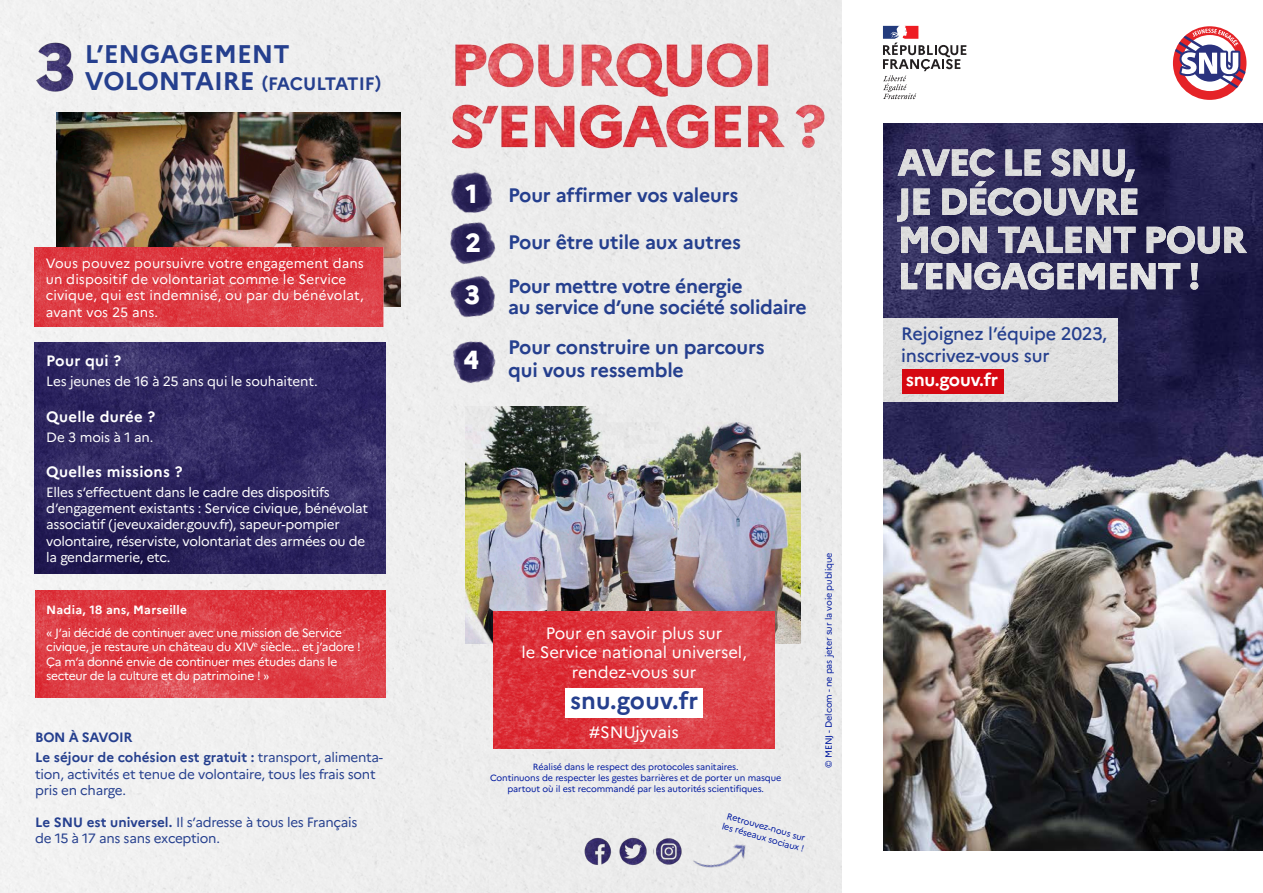
<style>
.page{position:relative;width:1263px;height:893px;background:#fff}
.page>*{position:absolute;margin:0;border:0;box-sizing:border-box;transform-origin:0 0}
.t1{font:800 26.1px "Marianne";color:#fff}
.t2{font:700 25.5px "Marianne";color:#253f8e}
.t3{font:700 24px "Marianne";letter-spacing:.01em;color:#253f8e}
.t4{font:700 19.5px/21px "Marianne";letter-spacing:-.015em;color:#253f8e}
.t5{font:500 18px/21.6px "Marianne";letter-spacing:-.01em;color:#253f8e}
.t6{font:700 18px "Marianne";letter-spacing:-.015em;color:#253f8e}
.t7{font:700 18px "Marianne";letter-spacing:-.01em;color:#fff}
.t8{font:16.5px "Marianne";color:#fff}
.t9{font:700 15px "Marianne";letter-spacing:.02em;color:#fff}
.t10{font:13.5px/16.2px "Marianne";letter-spacing:-.02em;color:#fff}
.t11{font:13.5px/16.2px "Marianne";letter-spacing:-.02em;color:#253f8e}
.t12{font:13.5px/16.2px "Marianne";letter-spacing:.01em;color:#fff}
.t13{font:700 13.5px "Marianne";letter-spacing:-.02em;color:#253f8e}
.t14{font:12px/14.4px "Marianne";letter-spacing:-.025em;color:#fff}
.t15{font:700 12px "Marianne";letter-spacing:.02em;color:#fff}
.t16{font:9px/10.8px "Marianne";letter-spacing:-.01em;color:#00199f}
.s1{font-size:25.5px}
.s2{font-weight:700}
</style>
<div class="page">
<div style="left:0;top:0;width:842px;height:893px;background:#ededed"></div>
<img style="left:434px;top:341px;width:72px;height:49px">
<img style="left:438px;top:282px;width:63px;height:48px">
<img style="left:450px;top:232px;width:46px;height:50px">
<img style="left:448px;top:160px;width:63px;height:72px">
<img style="left:466px;top:407px;width:334px;height:237px">
<img style="left:883px;top:124px;width:380px;height:726px">
<div style="left:883px;top:319px;width:234px;height:83px;background:#e0e0e0"></div>
<div style="left:902px;top:369px;width:102px;height:24px;background:#d60812"></div>
<img style="left:901px;top:262px;width:297px;height:28px">
<svg style="left:897px;top:149px;width:350px;height:105px;background:#615f7f"></svg>
<img style="left:898px;top:149px;width:237px;height:33px">
<img style="left:493px;top:611px;width:282px;height:138px">
<img style="left:688px;top:833px;width:61px;height:52px">
<div style="left:565px;top:688px;width:138px;height:29px;background:#fff"></div>
<img style="left:584px;top:837px;width:28px;height:28px">
<img style="left:619px;top:836px;width:28px;height:29px">
<img style="left:656px;top:838px;width:26px;height:27px">
<img style="left:452px;top:41px;width:380px;height:117px">
<img style="left:36px;top:43px;width:38px;height:49px">
<img style="left:57px;top:113px;width:344px;height:194px">
<img style="left:34px;top:248px;width:350px;height:79px">
<img style="left:35px;top:590px;width:351px;height:107px">
<img style="left:34px;top:343px;width:352px;height:231px">
<div style="left:1173px;top:26px;width:73px;height:74px;background:#e52327;border-radius:50%"></div>
<svg style="left:1173px;top:29px;width:73px;height:61px"></svg>
<svg style="left:883px;top:26px;width:83px;height:73px"></svg>
<p class="t2" style="left:85px;top:39px;width:206px">L’ENGAGEMENT</p>
<p class="t6" style="left:85px;top:73px;width:298px"><span class="s1">VOLONTAIRE</span> (FACULTATIF)</p>
<p class="t12" style="left:46px;top:255px;width:320px">Vous pouvez poursuivre votre engagement dans un dispositif de volontariat comme le Service civique, qui est indemnisé, ou par du bénévolat, avant vos 25 ans.</p>
<p class="t9" style="left:46px;top:351px;width:76px">Pour qui ?</p>
<p class="t10" style="left:46px;top:373px;width:273px">Les jeunes de 16 à 25 ans qui le souhaitent.</p>
<p class="t9" style="left:46px;top:407px;width:111px">Quelle durée ?</p>
<p class="t10" style="left:46px;top:429px;width:109px">De 3 mois à 1 an.</p>
<p class="t9" style="left:46px;top:462px;width:138px">Quelles missions ?</p>
<p class="t10" style="left:46px;top:484px;width:323px">Elles s’effectuent dans le cadre des dispositifs d’engagement existants : Service civique, bénévolat associatif (jeveuxaider.gouv.fr), sapeur-pompier volontaire, réserviste, volontariat des armées ou de la gendarmerie, etc.</p>
<p class="t15" style="left:46px;top:602px;width:142px">Nadia, 18 ans, Marseille</p>
<p class="t14" style="left:46px;top:625px;width:316px">« J’ai décidé de continuer avec une mission de Service civique, je restaure un château du XIV<sup>e</sup> siècle… et j’adore !<br>Ça m’a donné envie de continuer mes études dans le secteur de la culture et du patrimoine ! »</p>
<p class="t13" style="left:35px;top:729px;width:99px">BON À SAVOIR</p>
<p class="t11" style="left:35px;top:749px;width:349px"><span class="s2">Le séjour de cohésion est gratuit :</span> transport, alimenta&shy;tion, activités et tenue de volontaire, tous les frais sont pris en charge.</p>
<p class="t11" style="left:35px;top:814px;width:324px"><span class="s2">Le SNU est universel.</span> Il s’adresse à tous les Français de 15 à 17 ans sans exception.</p>
<p class="t1" style="left:465px;top:177px;width:14px">1</p>
<p class="t1" style="left:465px;top:226px;width:17px">2</p>
<p class="t1" style="left:464px;top:279px;width:17px">3</p>
<p class="t1" style="left:464px;top:344px;width:17px">4</p>
<p class="t4" style="left:508px;top:184px;width:232px">Pour affirmer vos valeurs</p>
<p class="t4" style="left:508px;top:232px;width:234px">Pour être utile aux autres</p>
<p class="t4" style="left:508px;top:275px;width:300px">Pour mettre votre énergie<br>au service d’une société solidaire</p>
<p class="t4" style="left:508px;top:335px;width:258px;line-height:23.4px">Pour construire un parcours qui vous ressemble</p>
<p class="t8" style="left:546px;top:623px;width:178px">Pour en savoir plus sur</p>
<p class="t8" style="left:521px;top:642px;width:227px">le Service national universel,</p>
<p class="t8" style="left:572px;top:662px;width:126px">rendez-vous sur</p>
<p class="t3" style="left:570px;top:686px;width:130px">snu.gouv.fr</p>
<p class="t8" style="left:589px;top:722px;width:91px">#SNUjyvais</p>
<p class="t16" style="left:533px;top:761px;width:207px">Réalisé dans le respect des protocoles sanitaires.</p>
<p class="t16" style="left:490px;top:772px;width:293px;text-align:center">Continuons de respecter les gestes barrières et de porter un masque partout où il est recommandé par les autorités scientifiques.</p>
<p class="t16" style="left:727px;top:810px;width:87px;rotate:16deg">Retrouvez-nous sur les réseaux sociaux !</p>
<p class="t16" style="left:823px;top:768px;width:217px;rotate:-90deg">© MENJ - Delcom - ne pas jeter sur la voie publique</p>
<p class="t5" style="left:901px;top:323px;width:207px">Rejoignez l’équipe 2023, inscrivez-vous sur</p>
<p class="t7" style="left:906px;top:368px;width:94px">snu.gouv.fr</p>
</div>
